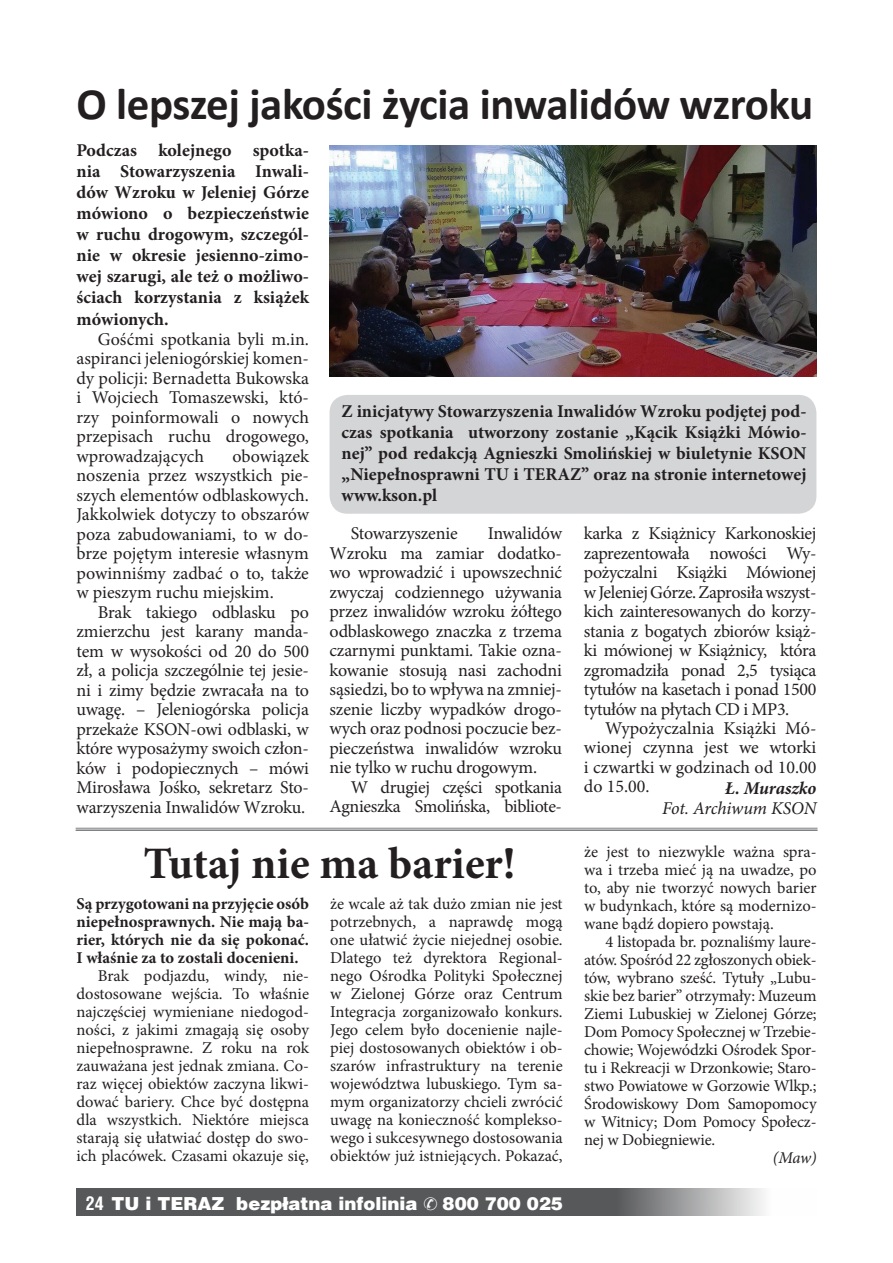
<style>
.page{position:relative;width:893px;height:1263px;background:#fff}
.page>*{position:absolute;margin:0;border:0;box-sizing:border-box;transform-origin:0 0}
.t1{font:700 45px "Calibri";letter-spacing:-.01em;color:#231f20}
.t2{font:700 45px "Minion Pro";color:#231f20}
.t3{font:18px/19.5px "Minion Pro";letter-spacing:-.01em;color:#231f20;text-align:justify}
.t4{font:700 18px/21.1px "Minion Pro";color:#231f20;text-align:justify}
.t5{font:900 18px "Switzerland";color:#fff}
.t6{font:italic 18px "Minion Pro";letter-spacing:-.015em;color:#231f20}
.t7{font:italic 700 18px "Minion Pro";letter-spacing:-.005em;color:#231f20}
.t8{font:16.5px/18px "Minion Pro";color:#231f20;text-align:justify}
.t9{font:700 16.5px/18px "Minion Pro";color:#231f20;text-align:justify}
.t10{font:italic 16.5px "Minion Pro";color:#231f20}
.s1{font-family:"Switzerland Condensed";font-weight:700}
</style>
<div class="page">
<svg style="left:77px;top:1188px;width:687px;height:28px;background:#68696a"></svg>
<img style="left:330px;top:145px;width:487px;height:232px">
<div style="left:330px;top:395px;width:486px;height:119px;background:#d4d5d7;border-radius:18px"></div>
<hr style="left:76px;top:829px;width:741px;height:2px;background:#7c7e81">
<hr style="left:76px;top:828px;width:741px;height:1px;background:#7c7e81">
<svg style="left:424px;top:1197px;width:13px;height:13px"></svg>
<h1 class="t1" style="left:77px;top:75px;width:738px">O lepszej jakości życia inwalidów wzroku</h1>
<p class="t4" style="left:77px;top:139px;width:234px">Podczas kolejnego spotka&shy;nia Stowarzyszenia Inwali&shy;dów Wzroku w Jeleniej Górze mówiono o bezpieczeństwie w ruchu drogowym, szczegól&shy;nie w okresie jesienno-zimo&shy;wej szarugi, ale też o możliwo&shy;ściach korzystania z książek mówionych.</p>
<p class="t3" style="left:77px;top:329px;width:234px;text-indent:21px">Gośćmi spotkania byli m.in. aspiranci jeleniogórskiej komen&shy;dy policji: Bernadetta Bukowska i Wojciech Tomaszewski, któ&shy;rzy poinformowali o nowych przepisach ruchu drogowego, wprowadzających</p>
<p class="t3" style="left:77px;top:446px;width:234px;text-indent:156px">obowiązek noszenia przez wszystkich pie&shy;szych elementów odblaskowych.<br>Jakkolwiek dotyczy to obszarów poza zabudowaniami, to w do&shy;brze pojętym interesie własnym powinniśmy zadbać o to, także w pieszym ruchu miejskim.</p>
<p class="t3" style="left:77px;top:602px;width:234px;text-indent:21px">Brak takiego odblasku po zmierzchu jest karany manda&shy;tem w wysokości od 20 do 500 zł, a policja szczególnie tej jesie&shy;ni i zimy będzie zwracała na to uwagę. – Jeleniogórska policja przekaże KSON-owi odblaski, w które wyposażymy swoich człon&shy;ków i podopiecznych – mówi Mirosława Jośko, sekretarz Sto&shy;warzyszenia Inwalidów Wzroku.</p>
<p class="t4" style="left:342px;top:400px;width:466px">Z inicjatywy Stowarzyszenia Inwalidów Wzroku podjętej pod&shy;czas spotkania utworzony zostanie „Kącik Książki Mówio&shy;nej” pod redakcją Agnieszki Smolińskiej w biuletynie KSON „Niepełnosprawni TU i TERAZ” oraz na stronie internetowej www.kson.pl</p>
<p class="t3" style="left:330px;top:524px;width:234px;text-indent:158px">Inwalidów Wzroku ma zamiar dodatko&shy;wo wprowadzić i upowszechnić zwyczaj codziennego używania przez inwalidów wzroku żółtego odblaskowego znaczka z trzema czarnymi punktami. Takie ozna&shy;kowanie stosują nasi zachodni sąsiedzi, bo to wpływa na zmniej&shy;szenie liczby wypadków drogo&shy;wych oraz podnosi poczucie bez&shy;pieczeństwa inwalidów wzroku nie tylko w ruchu drogowym.</p>
<p class="t3" style="left:330px;top:777px;width:234px;text-align:right">W drugiej części spotkania<br>Agnieszka Smolińska, bibliote-</p>
<p class="t3" style="left:351px;top:524px;width:108px">Stowarzyszenie</p>
<p class="t3" style="left:584px;top:524px;width:234px">karka z Książnicy Karkonoskiej zaprezentowała nowości Wy&shy;pożyczalni Książki Mówionej w Jeleniej Górze. Zaprosiła wszyst&shy;kich zainteresowanych do korzy&shy;stania z bogatych zbiorów książ&shy;ki mówionej w Książnicy, która zgromadziła ponad 2,5 tysiąca tytułów na kasetach i ponad 1500 tytułów na płytach CD i MP3.</p>
<p class="t3" style="left:584px;top:718px;width:234px;text-indent:21px">Wypożyczalnia Książki Mó&shy;wionej czynna jest we wtorki i czwartki w godzinach od 10.00 do 15.00.</p>
<p class="t7" style="left:725px;top:776px;width:93px">Ł. Muraszko</p>
<p class="t6" style="left:662px;top:796px;width:156px">Fot. Archiwum KSON</p>
<h1 class="t2" style="left:143px;top:831px;width:374px">Tutaj nie ma barier!</h1>
<p class="t9" style="left:77px;top:895px;width:234px">Są przygotowani na przyjęcie osób niepełnosprawnych. Nie mają ba&shy;rier, których nie da się pokonać.<br>I właśnie za to zostali docenieni.</p>
<p class="t8" style="left:77px;top:967px;width:234px;text-indent:21px">Brak podjazdu, windy, nie&shy;dostosowane wejścia. To właśnie najczęściej wymieniane niedogod&shy;ności, z jakimi zmagają się osoby niepełnosprawne. Z roku na rok zauważana jest jednak zmiana. Co&shy;raz więcej obiektów zaczyna likwi&shy;dować bariery. Chce być dostępna dla wszystkich. Niektóre miejsca starają się ułatwiać dostęp do swo&shy;ich placówek. Czasami okazuje się,</p>
<p class="t8" style="left:330px;top:895px;width:234px">że wcale aż tak dużo zmian nie jest potrzebnych, a naprawdę mogą one ułatwić życie niejednej osobie.<br>Dlatego też dyrektora Regional&shy;nego Ośrodka Polityki Społecznej w Zielonej Górze oraz Centrum Integracja zorganizowało konkurs.<br>Jego celem było docenienie najle&shy;piej dostosowanych obiektów i ob&shy;szarów infrastruktury na terenie województwa lubuskiego. Tym sa&shy;mym organizatorzy chcieli zwrócić uwagę na konieczność komplekso&shy;wego i sukcesywnego dostosowania obiektów już istniejących. Pokazać,</p>
<p class="t5" style="left:86px;top:1193px;width:333px"><span class="s1">24</span> TU i TERAZ bezpłatna infolinia</p>
<p class="t5" style="left:443px;top:1193px;width:122px">800 700 025</p>
<p class="t8" style="left:584px;top:843px;width:234px">że jest to niezwykle ważna spra&shy;wa i trzeba mieć ją na uwadze, po to, aby nie tworzyć nowych barier w budynkach, które są modernizo&shy;wane bądź dopiero powstają.</p>
<p class="t8" style="left:584px;top:933px;width:234px;text-indent:21px">4 listopada br. poznaliśmy laure&shy;atów. Spośród 22 zgłoszonych obiek&shy;tów, wybrano sześć. Tytuły „Lubu&shy;skie bez barier” otrzymały: Muzeum Ziemi Lubuskiej w Zielonej Górze; Dom Pomocy Społecznej w Trzebie&shy;chowie; Wojewódzki Ośrodek Spor&shy;tu i Rekreacji w Drzonkowie; Staro&shy;stwo Powiatowe w Gorzowie Wlkp.; Środowiskowy Dom Samopomocy w Witnicy; Dom Pomocy Społecz&shy;nej w Dobiegniewie.</p>
<p class="t10" style="left:773px;top:1146px;width:45px">(Maw)</p>
</div>
